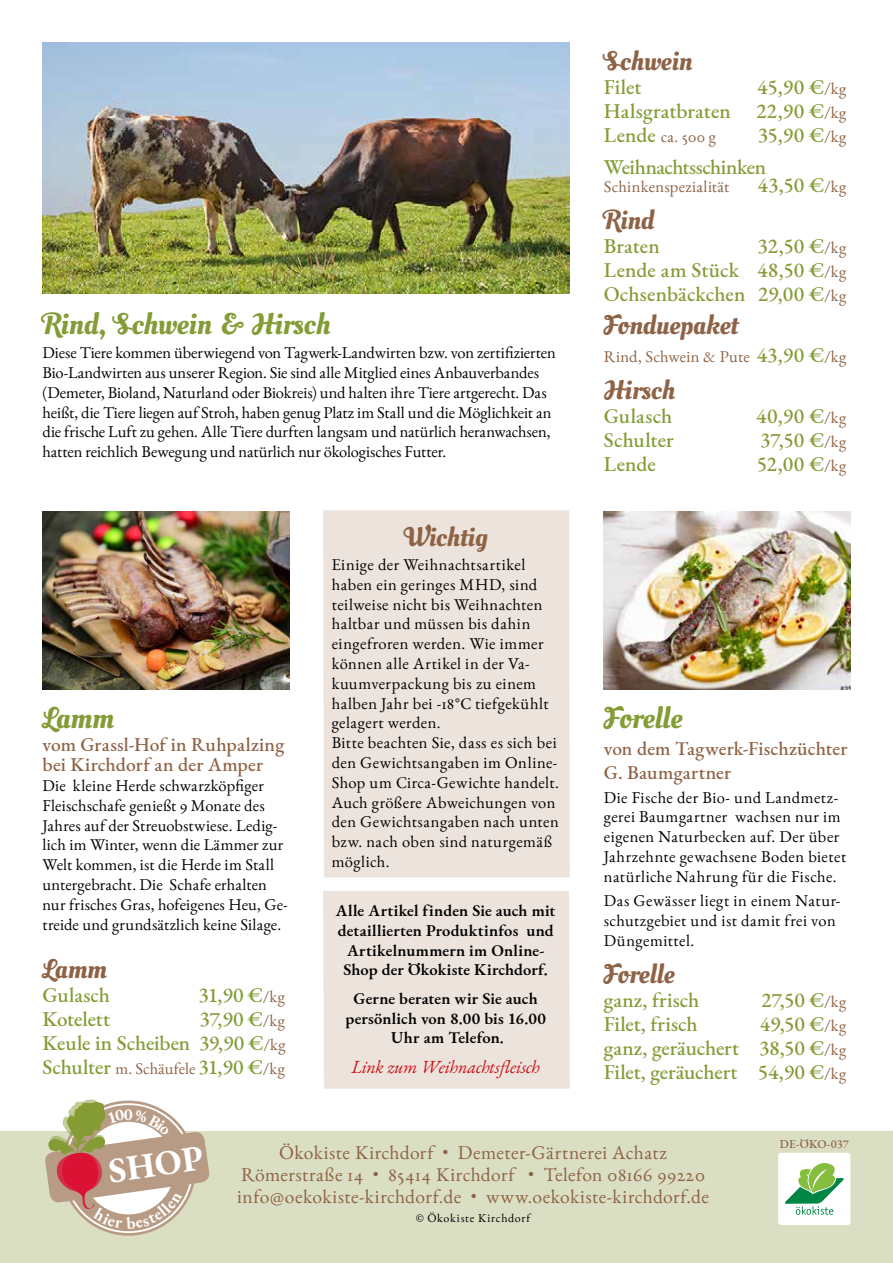
<style>
.page{position:relative;width:893px;height:1263px;background:#fff}
.page>*{position:absolute;margin:0;border:0;box-sizing:border-box;transform-origin:0 0}
.t1{font:700 35.4px "EB Garamond";color:#fff}
.t2{font:30px "Oleo Script Swash Caps";letter-spacing:-.005em;color:#849c36}
.t3{font:27px "Oleo Script Swash Caps";letter-spacing:-.005em;color:#8e6245}
.t4{font:500 21px/24px "EB Garamond";letter-spacing:-.005em;color:#849c36;text-align:justify}
.t5{font:500 21px/32.5px "EB Garamond";letter-spacing:-.025em;color:#849c36}
.t6{font:19.5px/21.6px "EB Garamond";letter-spacing:.025em;color:#8e6245;text-align:center}
.t7{font:500 19.5px/19.8px "EB Garamond";letter-spacing:.005em;color:#8e6245}
.t8{font:italic 18px "EB Garamond";letter-spacing:-.015em;color:#cd1013}
.t9{font:16.5px/19.8px "EB Garamond";letter-spacing:.015em;color:#000}
.t10{font:16.5px/19.8px "EB Garamond";letter-spacing:-.005em;color:#000}
.t11{font:600 16.5px/19.8px "EB Garamond";letter-spacing:.005em;color:#000;text-align:center}
.t12{font:16.5px "EB Garamond";letter-spacing:.02em;color:#8e6245}
.t13{font:12px "EB Garamond";letter-spacing:.06em;color:#000}
.t14{font:500 12px "EB Garamond";letter-spacing:-.005em;color:#8e6245}
.s1{font-weight:400;font-size:16.5px;color:#8e6245}
.s2{font-weight:500;font-size:21px;color:#849c36}
</style>
<div class="page">
<div style="left:0;top:1131px;width:893px;height:132px;background:#dadec2"></div>
<div style="left:778px;top:1153px;width:72px;height:72px;background:#fff;border-radius:3px"></div>
<svg style="left:785px;top:1163px;width:59px;height:52px"></svg>
<img style="left:604px;top:511px;width:246px;height:179px">
<img style="left:43px;top:43px;width:527px;height:250px">
<img style="left:43px;top:511px;width:246px;height:179px">
<div style="left:323px;top:891px;width:247px;height:198px;background:#ece3dd"></div>
<div style="left:323px;top:510px;width:247px;height:367px;background:#ece3dd"></div>
<svg style="left:45px;top:1099px;width:165px;height:130px"></svg>
<h2 class="t2" style="left:43px;top:306px;width:290px">Rind, Schwein &amp; Hirsch</h2>
<p class="t10" style="left:43px;top:342px;width:515px">Diese Tiere kommen überwiegend von Tagwerk-Landwirten bzw. von zertifizierten Bio-Landwirten aus unserer Region. Sie sind alle Mitglied eines Anbauverbandes (Demeter, Bioland, Naturland oder Biokreis) und halten ihre Tiere artgerecht. Das heißt, die Tiere liegen auf Stroh, haben genug Platz im Stall und die Möglichkeit an die frische Luft zu gehen. Alle Tiere durften langsam und natürlich heranwachsen, hatten reichlich Bewegung und natürlich nur ökologisches Futter.</p>
<h2 class="t2" style="left:43px;top:699px;width:73px">Lamm</h2>
<p class="t7" style="left:43px;top:735px;width:243px">vom Grassl-Hof in Ruhpalzing bei Kirchdorf an der Amper</p>
<p class="t9" style="left:43px;top:775px;width:247px">Die kleine Herde schwarzköpfiger Fleischschafe genießt 9 Monate des Jahres auf der Streuobstwiese. Ledig&shy;lich im Winter, wenn die Lämmer zur Welt kommen, ist die Herde im Stall untergebracht. Die Schafe erhalten nur frisches Gras, hofeigenes Heu, Ge&shy;treide und grundsätzlich keine Silage.</p>
<h3 class="t3" style="left:43px;top:952px;width:66px">Lamm</h3>
<p class="t4" style="left:43px;top:983px;width:69px">Gulasch</p>
<p class="t4" style="left:198px;top:983px;width:88px">31,90 €<span class="s1">/kg</span></p>
<p class="t4" style="left:43px;top:1007px;width:69px">Kotelett</p>
<p class="t4" style="left:43px;top:1007px;width:245px;text-indent:157px">37,90 €<span class="s1">/kg </span>Keule in Scheiben 39,90 €<span class="s1">/kg </span>Schulter <span class="s1">m. Schäufele</span> 31,90 €<span class="s1">/kg</span></p>
<h3 class="t3" style="left:404px;top:521px;width:85px">Wichtig</h3>
<p class="t9" style="left:332px;top:554px;width:229px">Einige der Weihnachtsartikel haben ein geringes MHD, sind teilweise nicht bis Weihnachten haltbar und müssen bis dahin eingefroren werden. Wie immer können alle Artikel in der Va&shy;kuumverpackung bis zu einem halben Jahr bei -18°C tiefgekühlt gelagert werden.<br>Bitte beachten Sie, dass es sich bei den Gewichtsangaben im Online-<br>Shop um Circa-Gewichte handelt.<br>Auch größere Abweichungen von den Gewichtsangaben nach unten bzw. nach oben sind naturgemäß möglich.</p>
<p class="t11" style="left:336px;top:900px;width:221px">Alle Artikel finden Sie auch mit detaillierten Produktinfos und<br>Artikelnummern im Online-<br>Shop der Ökokiste Kirchdorf.</p>
<p class="t11" style="left:345px;top:988px;width:202px">Gerne beraten wir Sie auch persönlich von 8.00 bis 16.00<br>Uhr am Telefon.</p>
<p class="t8" style="left:351px;top:1056px;width:190px">Link zum Weihnachtsfleisch</p>
<h3 class="t3" style="left:604px;top:44px;width:90px">Schwein</h3>
<p class="t4" style="left:604px;top:74px;width:39px">Filet</p>
<p class="t4" style="left:604px;top:74px;width:244px;text-align:right">45,90 €<span class="s1">/kg<br></span>Halsgratbraten 22,90 €<span class="s1">/kg</span></p>
<p class="t12" style="left:604px;top:123px;width:114px"><span class="s2">Lende</span> ca. 500 g</p>
<p class="t5" style="left:604px;top:118px;width:244px;text-indent:154px">35,90 €<span class="s1">/kg<br></span>Weihnachtsschinken</p>
<p class="t12" style="left:604px;top:173px;width:127px">Schinkenspezialität</p>
<p class="t4" style="left:757px;top:173px;width:90px">43,50 €<span class="s1">/kg</span></p>
<h3 class="t3" style="left:604px;top:204px;width:52px">Rind</h3>
<p class="t4" style="left:604px;top:234px;width:57px">Braten</p>
<p class="t4" style="left:604px;top:234px;width:244px;text-indent:154px">32,50 €<span class="s1">/kg </span>Lende am Stück 48,50 €<span class="s1">/kg </span>Ochsenbäckchen 29,00 €<span class="s1">/kg</span></p>
<h3 class="t3" style="left:604px;top:309px;width:136px">Fonduepaket</h3>
<p class="t12" style="left:604px;top:343px;width:244px">Rind, Schwein &amp; Pute <span class="s2">43,90 €</span>/kg</p>
<h3 class="t3" style="left:604px;top:374px;width:73px">Hirsch</h3>
<p class="t4" style="left:604px;top:404px;width:70px">Gulasch</p>
<p class="t4" style="left:756px;top:404px;width:92px">40,90 €<span class="s1">/kg</span></p>
<p class="t4" style="left:604px;top:428px;width:71px">Schulter</p>
<p class="t4" style="left:760px;top:428px;width:88px">37,50 €<span class="s1">/kg</span></p>
<p class="t4" style="left:604px;top:452px;width:54px">Lende</p>
<p class="t4" style="left:757px;top:452px;width:91px">52,00 €<span class="s1">/kg</span></p>
<h2 class="t2" style="left:604px;top:699px;width:80px">Forelle</h2>
<p class="t7" style="left:604px;top:737px;width:245px;line-height:23.4px">von dem Tagwerk-Fischzüchter<br>G. Baumgartner</p>
<p class="t9" style="left:604px;top:787px;width:244px">Die Fische der Bio- und Landmetz&shy;gerei Baumgartner wachsen nur im eigenen Naturbecken auf. Der über Jahrzehnte gewachsene Boden bietet natürliche Nahrung für die Fische.</p>
<p class="t9" style="left:604px;top:890px;width:238px">Das Gewässer liegt in einem Natur&shy;schutzgebiet und ist damit frei von<br>Düngemittel.</p>
<h3 class="t3" style="left:604px;top:957px;width:72px">Forelle</h3>
<p class="t4" style="left:604px;top:987px;width:97px">ganz, frisch</p>
<p class="t4" style="left:761px;top:987px;width:86px">27,50 €<span class="s1">/kg</span></p>
<p class="t4" style="left:604px;top:1011px;width:95px">Filet, frisch</p>
<p class="t4" style="left:604px;top:1011px;width:244px;text-indent:156px">49,50 €<span class="s1">/kg </span>ganz, geräuchert 38,50 €<span class="s1">/kg </span>Filet, geräuchert 54,90 €<span class="s1">/kg</span></p>
<h1 class="t1" style="left:105px;top:1146px;width:97px;rotate:-8deg">SHOP</h1>
<p class="t6" style="left:237px;top:1141px;width:474px">Ökokiste Kirchdorf • Demeter-Gärtnerei Achatz<br>Römerstraße 14 • 85414 Kirchdorf • Telefon 08166 99220 info@oekokiste-kirchdorf.de • www.oekokiste-kirchdorf.de</p>
<p class="t13" style="left:416px;top:1208px;width:116px">© Ökokiste Kirchdorf</p>
<p class="t14" style="left:780px;top:1135px;width:70px">DE-ÖKO-037</p>
</div>
